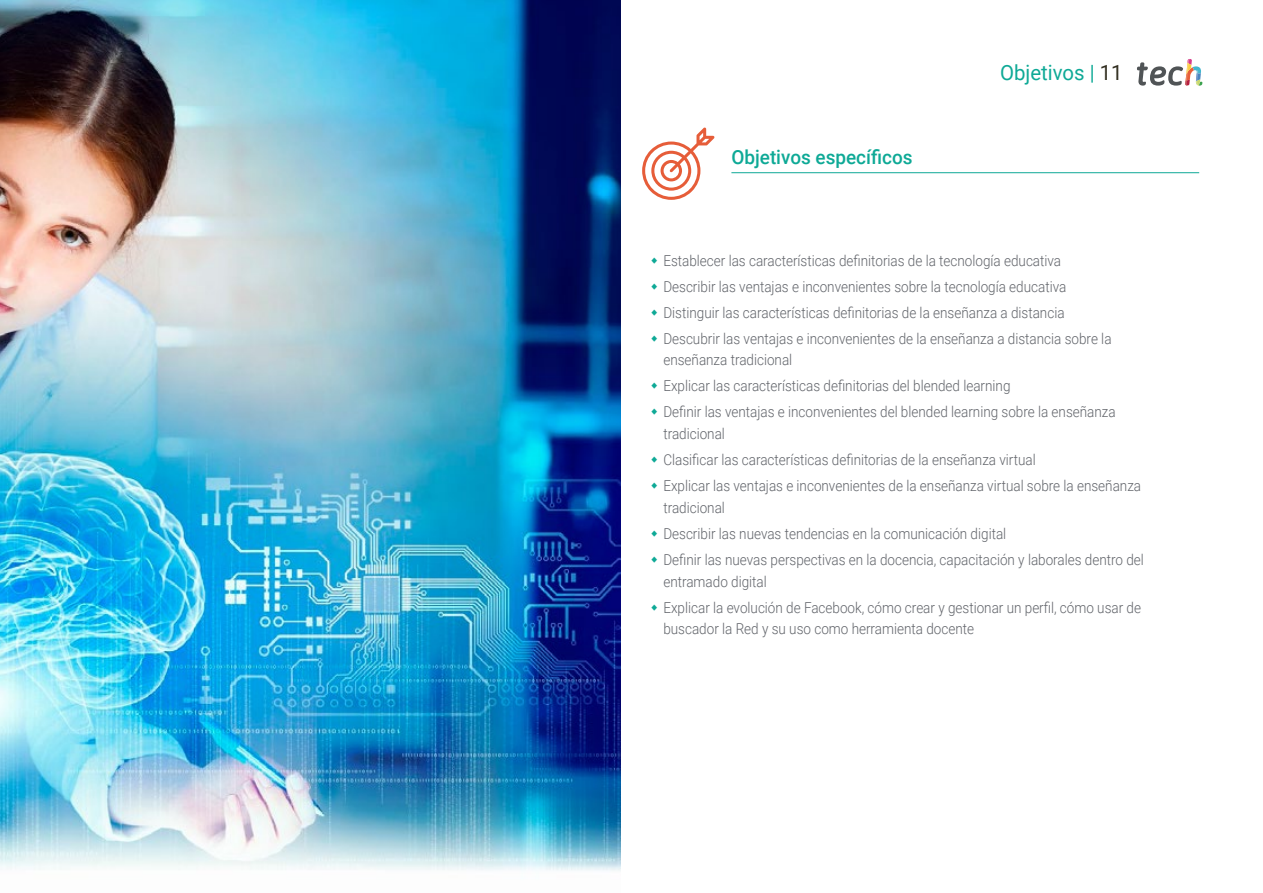
<style>
.page{position:relative;width:1263px;height:893px;background:#fff}
.page>*{position:absolute;margin:0;border:0;box-sizing:border-box;transform-origin:0 0}
.t1{font:21px "Roboto";color:#0ea996}
.t2{font:500 19.5px "Roboto";color:#0ea996}
.t3{font:300 15px/26px "Roboto";color:#61646a;scale:.9 1}
.s1{color:#312e20}
</style>
<div class="page">
<hr style="left:731px;top:172px;width:468px;height:1px;background:#0ea996">
<svg style="left:642px;top:127px;width:72px;height:73px"></svg>
<svg style="left:1137px;top:59px;width:65px;height:27px"></svg>
<img style="left:0;top:0;width:621px;height:871px">
<h2 class="t2" style="left:731px;top:143px;width:183px">Objetivos específicos</h2>
<h1 class="t1" style="left:1000px;top:57px;width:124px">Objetivos | <span class="s1">11</span></h1>
<p class="t3" style="left:663px;top:247px;width:499px">Establecer las características definitorias de la tecnología educativa Describir las ventajas e inconvenientes sobre la tecnología educativa Distinguir las características definitorias de la enseñanza a distancia Descubrir las ventajas e inconvenientes de la enseñanza a distancia sobre la</p>
<p class="t3" style="left:663px;top:347px;width:504px">enseñanza tradicional<br>Explicar las características definitorias del blended learning<br>Definir las ventajas e inconvenientes del blended learning sobre la enseñanza</p>
<p class="t3" style="left:663px;top:420px;width:532px">tradicional<br>Clasificar las características definitorias de la enseñanza virtual<br>Explicar las ventajas e inconvenientes de la enseñanza virtual sobre la enseñanza</p>
<p class="t3" style="left:663px;top:494px;width:535px">tradicional<br>Describir las nuevas tendencias en la comunicación digital<br>Definir las nuevas perspectivas en la docencia, capacitación y laborales dentro del</p>
<p class="t3" style="left:663px;top:568px;width:532px">entramado digital<br>Explicar la evolución de Facebook, cómo crear y gestionar un perfil, cómo usar de</p>
<p class="t3" style="left:663px;top:616px;width:347px">buscador la Red y su uso como herramienta docente</p>
</div>
